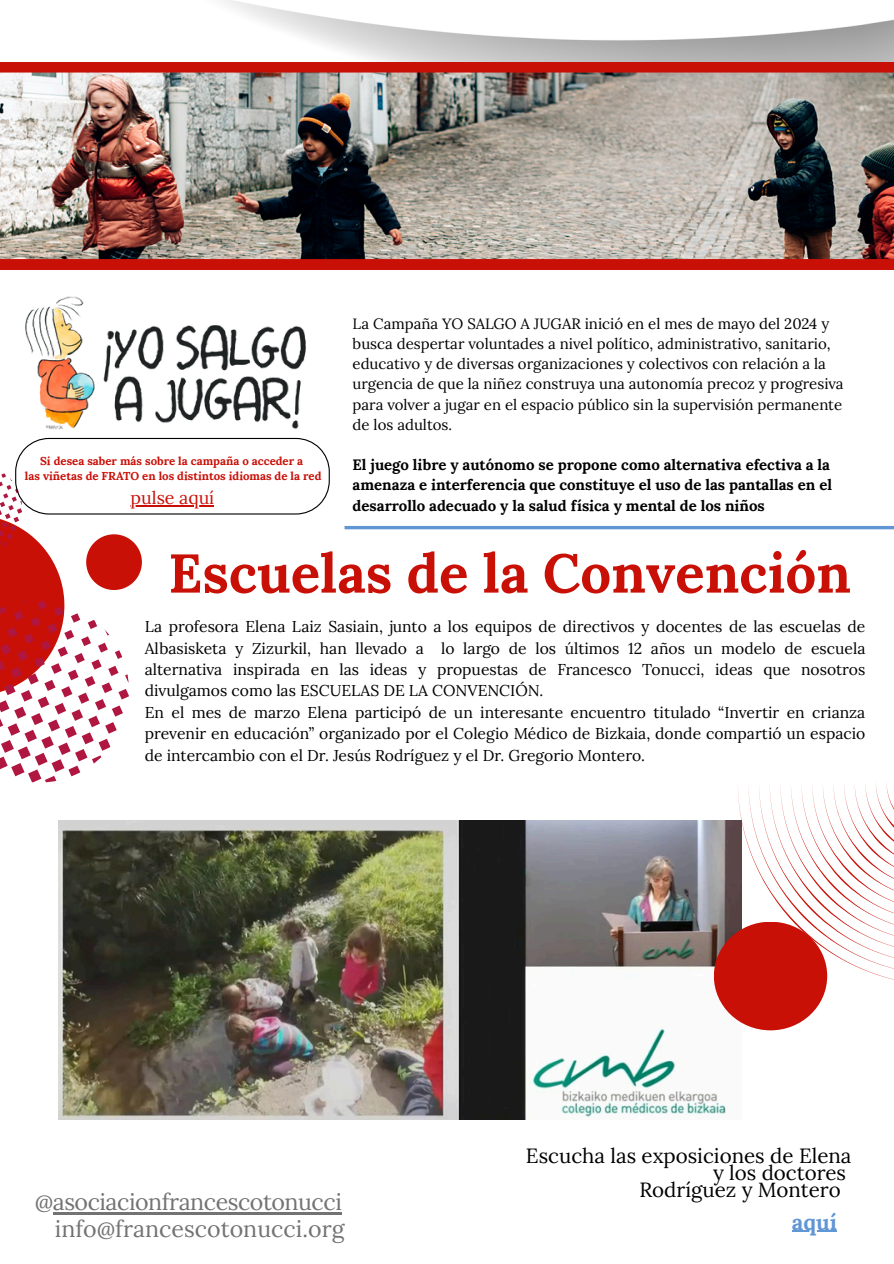
<style>
.page{position:relative;width:894px;height:1264px;background:#fff}
.page>*{position:absolute;margin:0;border:0;box-sizing:border-box;transform-origin:0 0}
.t1{font:700 54.45px "Lora";color:#c91007}
.t2{font:23.25px "Lora";letter-spacing:-.02em;color:#737373}
.t3{font:23.25px "Lora";color:#737373}
.t4{font:700 22.05px "Lora";color:#6196d5}
.t5{font:20.55px "Lora";color:#000}
.t6{font:17.85px "Lora";color:#c91007}
.t7{font:15.75px/21.3px "Lora";color:#000;text-align:justify}
.t8{font:15px/20.2px "Lora";color:#000}
.t9{font:700 15px/20.2px "Lora";color:#000}
.t10{font:700 11.4px "Lora";color:#c91007}
</style>
<div class="page">
<img style="left:58px;top:820px;width:670px;height:299px">
<img style="left:25px;top:296px;width:281px;height:142px">
<img style="left:0;top:62px;width:893px;height:207px">
<svg style="left:0;top:438px;width:330px;height:345px"></svg>
<svg style="left:694px;top:820px;width:116px;height:208px"></svg>
<svg style="left:707px;top:783px;width:186px;height:232px"></svg>
<hr style="left:53px;top:1212px;width:288px;height:2px;background:#737373">
<hr style="left:131px;top:505px;width:83px;height:1px;background:#c91007">
<hr style="left:791px;top:1230px;width:45px;height:1px;background:#6196d5">
<hr style="left:344px;top:526px;width:549px;height:3px;background:#6196d5">
<p class="t10" style="left:40px;top:453px;width:264px">Si desea saber más sobre la campaña o acceder a</p>
<p class="t10" style="left:25px;top:469px;width:298px">las viñetas de FRATO en los distintos idiomas de la red</p>
<h5 class="t6" style="left:131px;top:486px;width:85px">pulse aquí</h5>
<h6 class="t8" style="left:352px;top:313px;width:492px">La Campaña YO SALGO A JUGAR inició en el mes de mayo del 2024 y busca despertar voluntades a nivel político, administrativo, sanitario, educativo y de diversas organizaciones y colectivos con relación a la urgencia de que la niñez construya una autonomía precoz y progresiva para volver a jugar en el espacio público sin la supervisión permanente de los adultos.</h6>
<p class="t9" style="left:352px;top:454px;width:481px">El juego libre y autónomo se propone como alternativa efectiva a la amenaza e interferencia que constituye el uso de las pantallas en el desarrollo adecuado y la salud física y mental de los niños</p>
<p class="t1" style="left:168px;top:538px;width:684px">Escuelas de la Convención</p>
<p class="t7" style="left:145px;top:616px;width:722px">La profesora Elena Laiz Sasiain, junto a los equipos de directivos y docentes de las escuelas de Albasisketa y Zizurkil, han llevado a lo largo de los últimos 12 años un modelo de escuela alternativa inspirada en las ideas y propuestas de Francesco Tonucci, ideas que nosotros divulgamos como las ESCUELAS DE LA CONVENCIÓN.</p>
<p class="t7" style="left:145px;top:701px;width:721px">En el mes de marzo Elena participó de un interesante encuentro titulado “Invertir en crianza prevenir en educación” organizado por el Colegio Médico de Bizkaia, donde compartió un espacio de intercambio con el Dr. Jesús Rodríguez y el Dr. Gregorio Montero.</p>
<p class="t2" style="left:35px;top:1186px;width:308px">@asociacionfrancescotonucci</p>
<p class="t3" style="left:55px;top:1213px;width:291px">info@francescotonucci.org</p>
<h1 class="t5" style="left:526px;top:1142px;width:327px">Escucha las exposiciones de Elena</h1>
<h1 class="t5" style="left:712px;top:1159px;width:135px">y los doctores</h1>
<h1 class="t5" style="left:639px;top:1176px;width:203px">Rodríguez y Montero</h1>
<p class="t4" style="left:791px;top:1207px;width:46px">aquí</p>
</div>
